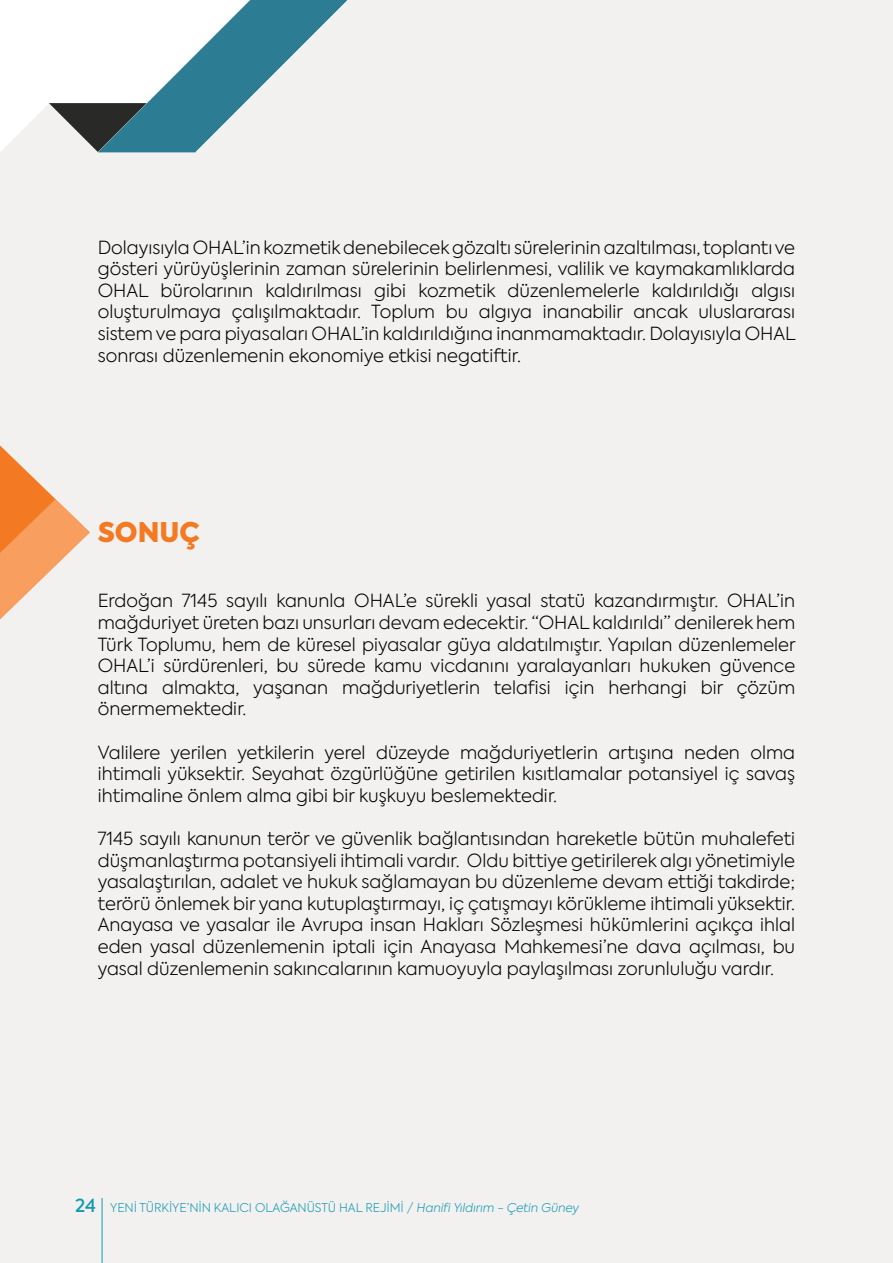
<style>
.page{position:relative;width:893px;height:1263px;background:#fff}
.page>*{position:absolute;margin:0;border:0;box-sizing:border-box;transform-origin:0 0}
.t1{font:900 27px "Axiforma";color:#f47923}
.t2{font:300 18px/21.6px "Axiforma";color:#000;text-align:justify}
.t3{font:300 12px "Axiforma";color:#1499b4}
.s1{font-weight:500;font-size:18px}
.s2{font-style:italic}
</style>
<div class="page">
<div style="left:0;top:152px;width:893px;height:1111px;background:#f2f1ef"></div>
<div style="left:348px;top:0;width:545px;height:152px;background:#f2f1ef"></div>
<svg style="left:1px;top:0;width:347px;height:152px"></svg>
<hr style="left:102px;top:1198px;width:1px;height:65px;background:#1499b4">
<svg style="left:0;top:445px;width:90px;height:174px"></svg>
<p class="t2" style="left:98px;top:236px;width:699px">Dolayısıyla OHAL’in kozmetik denebilecek gözaltı sürelerinin azaltılması, toplantı ve gösteri yürüyüşlerinin zaman sürelerinin belirlenmesi, valilik ve kaymakamlıklarda OHAL bürolarının kaldırılması gibi kozmetik düzenlemelerle kaldırıldığı algısı oluşturulmaya çalışılmaktadır. Toplum bu algıya inanabilir ancak uluslararası sistem ve para piyasaları OHAL’in kaldırıldığına inanmamaktadır. Dolayısıyla OHAL sonrası düzenlemenin ekonomiye etkisi negatiftir.</p>
<h1 class="t1" style="left:98px;top:513px;width:104px">SONUÇ</h1>
<p class="t2" style="left:98px;top:590px;width:699px">Erdoğan 7145 sayılı kanunla OHAL’e sürekli yasal statü kazandırmıştır. OHAL’in mağduriyet üreten bazı unsurları devam edecektir. “OHAL kaldırıldı” denilerek hem Türk Toplumu, hem de küresel piyasalar güya aldatılmıştır. Yapılan düzenlemeler OHAL’i sürdürenleri, bu sürede kamu vicdanını yaralayanları hukuken güvence altına almakta, yaşanan mağduriyetlerin telafisi için herhangi bir çözüm önermemektedir.</p>
<p class="t2" style="left:98px;top:741px;width:699px">Valilere yerilen yetkilerin yerel düzeyde mağduriyetlerin artışına neden olma ihtimali yüksektir. Seyahat özgürlüğüne getirilen kısıtlamalar potansiyel iç savaş ihtimaline önlem alma gibi bir kuşkuyu beslemektedir.</p>
<p class="t2" style="left:98px;top:827px;width:699px">7145 sayılı kanunun terör ve güvenlik bağlantısından hareketle bütün muhalefeti düşmanlaştırma potansiyeli ihtimali vardır. Oldu bittiye getirilerek algı yönetimiyle yasalaştırılan, adalet ve hukuk sağlamayan bu düzenleme devam ettiği takdirde; terörü önlemek bir yana kutuplaştırmayı, iç çatışmayı körükleme ihtimali yüksektir.<br>Anayasa ve yasalar ile Avrupa insan Hakları Sözleşmesi hükümlerini açıkça ihlal eden yasal düzenlemenin iptali için Anayasa Mahkemesi’ne dava açılması, bu yasal düzenlemenin sakıncalarının kamuoyuyla paylaşılması zorunluluğu vardır.</p>
<p class="t3" style="left:75px;top:1199px;width:505px"><span class="s1">24</span> YENİ TÜRKİYE’NİN KALICI OLAĞANÜSTÜ HAL REJİMİ / <span class="s2">Hanifi Yıldırım - Çetin Güney</span></p>
</div>
